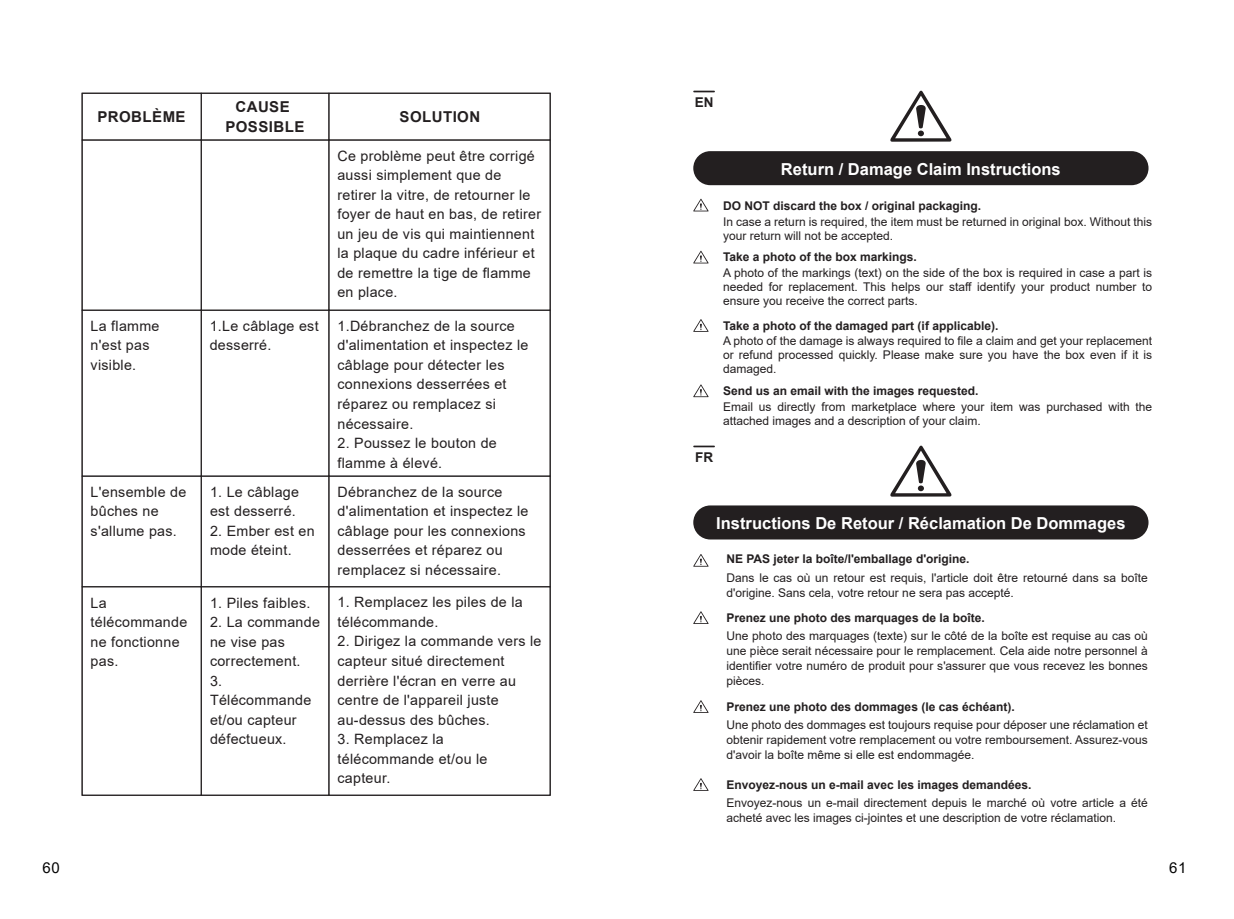
<style>
.page{position:relative;width:1234px;height:919px;background:#fff}
.page>*{position:absolute;margin:0;border:0;box-sizing:border-box;transform-origin:0 0}
.t1{font:700 16.5px "Arial";color:#fff}
.t2{font:700 15px/19.5px "Arial";letter-spacing:.03em;color:#231f20;text-align:center}
.t3{font:15px "Arial";color:#030303}
.t4{font:14.25px/19.5px "Arial";letter-spacing:.02em;color:#231f20}
.t5{font:700 13.5px "Arial";color:#231f20}
.t6{font:12px/15px "Arial";color:#231f20}
.t7{font:700 12px "Arial";color:#231f20}
</style>
<div class="page">
<hr style="left:693px;top:445px;width:21px;height:2px;background:#231f20">
<svg style="left:693px;top:91px;width:21px;height:1px"></svg>
<div style="left:693px;top:151px;width:455px;height:34px;background:#231f20;border-radius:17px"></div>
<div style="left:693px;top:505px;width:455px;height:34px;background:#231f20;border-radius:17px"></div>
<svg style="left:693px;top:199px;width:15px;height:12px"></svg>
<svg style="left:693px;top:250px;width:15px;height:13px"></svg>
<svg style="left:693px;top:319px;width:15px;height:13px"></svg>
<svg style="left:693px;top:384px;width:15px;height:13px"></svg>
<svg style="left:693px;top:554px;width:15px;height:12px"></svg>
<svg style="left:693px;top:611px;width:15px;height:13px"></svg>
<svg style="left:693px;top:700px;width:15px;height:13px"></svg>
<svg style="left:693px;top:778px;width:15px;height:12px"></svg>
<svg style="left:890px;top:90px;width:61px;height:52px"></svg>
<svg style="left:890px;top:445px;width:61px;height:52px"></svg>
<div style="left:201px;top:140px;width:128px;height:170px;border:1px solid #231f20"></div>
<div style="left:328px;top:140px;width:222px;height:170px;border:1px solid #231f20"></div>
<div style="left:201px;top:310px;width:128px;height:166px;border:1px solid #231f20"></div>
<div style="left:328px;top:310px;width:222px;height:166px;border:1px solid #231f20"></div>
<div style="left:82px;top:476px;width:119px;height:111px;border:1px solid #231f20"></div>
<div style="left:201px;top:476px;width:128px;height:111px;border:1px solid #231f20"></div>
<div style="left:328px;top:476px;width:222px;height:111px;border:1px solid #231f20"></div>
<div style="left:82px;top:586px;width:119px;height:209px;border:1px solid #231f20"></div>
<div style="left:201px;top:586px;width:128px;height:209px;border:1px solid #231f20"></div>
<p class="t2" style="left:97px;top:107px;width:90px">PROBLÈME</p>
<p class="t2" style="left:225px;top:97px;width:81px">CAUSE<br>POSSIBLE</p>
<p class="t2" style="left:399px;top:107px;width:82px">SOLUTION</p>
<p class="t4" style="left:337px;top:146px;width:205px">Ce problème peut être corrigé aussi simplement que de retirer la vitre, de retourner le foyer de haut en bas, de retirer un jeu de vis qui maintiennent la plaque du cadre inférieur et de remettre la tige de flamme en place.</p>
<p class="t4" style="left:91px;top:316px;width:70px">La flamme n'est pas visible.</p>
<p class="t4" style="left:210px;top:316px;width:110px">1.Le câblage est desserré.</p>
<p class="t4" style="left:337px;top:316px;width:192px">1.Débranchez de la source d'alimentation et inspectez le câblage pour détecter les connexions desserrées et réparez ou remplacez si nécessaire.</p>
<p class="t4" style="left:337px;top:433px;width:161px">2. Poussez le bouton de flamme à élevé.</p>
<p class="t4" style="left:210px;top:482px;width:90px">1. Le câblage est desserré.</p>
<p class="t4" style="left:210px;top:521px;width:106px">2. Ember est en mode éteint.</p>
<p class="t4" style="left:337px;top:482px;width:192px">Débranchez de la source d'alimentation et inspectez le câblage pour les connexions desserrées et réparez ou remplacez si nécessaire.</p>
<p class="t4" style="left:91px;top:482px;width:97px">L'ensemble de bûches ne s'allume pas.</p>
<p class="t4" style="left:91px;top:592px;width:98px">La télécommande ne fonctionne pas.</p>
<p class="t4" style="left:210px;top:592px;width:102px">1. Piles faibles.</p>
<p class="t4" style="left:210px;top:612px;width:111px">2. La commande ne vise pas correctement.<br>3.<br>Télécommande et/ou capteur défectueux.</p>
<p class="t4" style="left:337px;top:592px;width:187px">1. Remplacez les piles de la télécommande.</p>
<p class="t4" style="left:337px;top:631px;width:205px">2. Dirigez la commande vers le capteur situé directement derrière l'écran en verre au centre de l'appareil juste au-dessus des bûches.</p>
<p class="t4" style="left:337px;top:729px;width:151px">3. Remplacez la télécommande et/ou le capteur.</p>
<p class="t5" style="left:694px;top:92px;width:20px">EN</p>
<p class="t5" style="left:695px;top:447px;width:19px">FR</p>
<h1 class="t1" style="left:780px;top:158px;width:281px">Return / Damage Claim Instructions</h1>
<p class="t7" style="left:722px;top:197px;width:260px">DO NOT discard the box / original packaging.</p>
<p class="t7" style="left:722px;top:249px;width:195px">Take a photo of the box markings.</p>
<p class="t6" style="left:722px;top:215px;width:430px;line-height:14px">In case a return is required, the item must be returned in original box. Without this your return will not be accepted.</p>
<p class="t6" style="left:722px;top:266px;width:430px;line-height:14px;text-align:justify">A photo of the markings (text) on the side of the box is required in case a part is needed for replacement. This helps our staff identify your product number to ensure you receive the correct parts.</p>
<p class="t6" style="left:722px;top:334px;width:430px;line-height:14px;text-align:justify">A photo of the damage is always required to file a claim and get your replacement or refund processed quickly. Please make sure you have the box even if it is damaged.</p>
<p class="t6" style="left:722px;top:399px;width:430px;line-height:14px">Email us directly from marketplace where your item was purchased with the attached images and a description of your claim.</p>
<p class="t7" style="left:722px;top:317px;width:277px">Take a photo of the damaged part (if applicable).</p>
<p class="t7" style="left:722px;top:382px;width:257px">Send us an email with the images requested.</p>
<h1 class="t1" style="left:716px;top:510px;width:410px">Instructions De Retour / Réclamation De Dommages</h1>
<h1 class="t1" style="left:716px;top:512px;width:410px">Instructions De Retour / Réclamation De Dommages</h1>
<p class="t7" style="left:726px;top:550px;width:244px">NE PAS jeter la boîte/l'emballage d'origine.</p>
<p class="t6" style="left:726px;top:570px;width:422px">Dans le cas où un retour est requis, l'article doit être retourné dans sa boîte d'origine. Sans cela, votre retour ne sera pas accepté.</p>
<p class="t7" style="left:726px;top:609px;width:260px">Prenez une photo des marquages de la boîte.</p>
<p class="t6" style="left:726px;top:628px;width:423px;text-align:justify">Une photo des marquages (texte) sur le côté de la boîte est requise au cas où une pièce serait nécessaire pour le remplacement. Cela aide notre personnel à identifier votre numéro de produit pour s'assurer que vous recevez les bonnes pièces.</p>
<p class="t6" style="left:726px;top:717px;width:423px;text-align:justify">Une photo des dommages est toujours requise pour déposer une réclamation et obtenir rapidement votre remplacement ou votre remboursement. Assurez-vous d'avoir la boîte même si elle est endommagée.</p>
<p class="t6" style="left:726px;top:794px;width:423px">Envoyez-nous un e-mail directement depuis le marché où votre article a été acheté avec les images ci-jointes et une description de votre réclamation.</p>
<p class="t7" style="left:726px;top:698px;width:290px">Prenez une photo des dommages (le cas échéant).</p>
<p class="t7" style="left:726px;top:775px;width:306px">Envoyez-nous un e-mail avec les images demandées.</p>
<p class="t3" style="left:43px;top:856px;width:19px">60</p>
<p class="t3" style="left:1168px;top:856px;width:19px">61</p>
</div>
